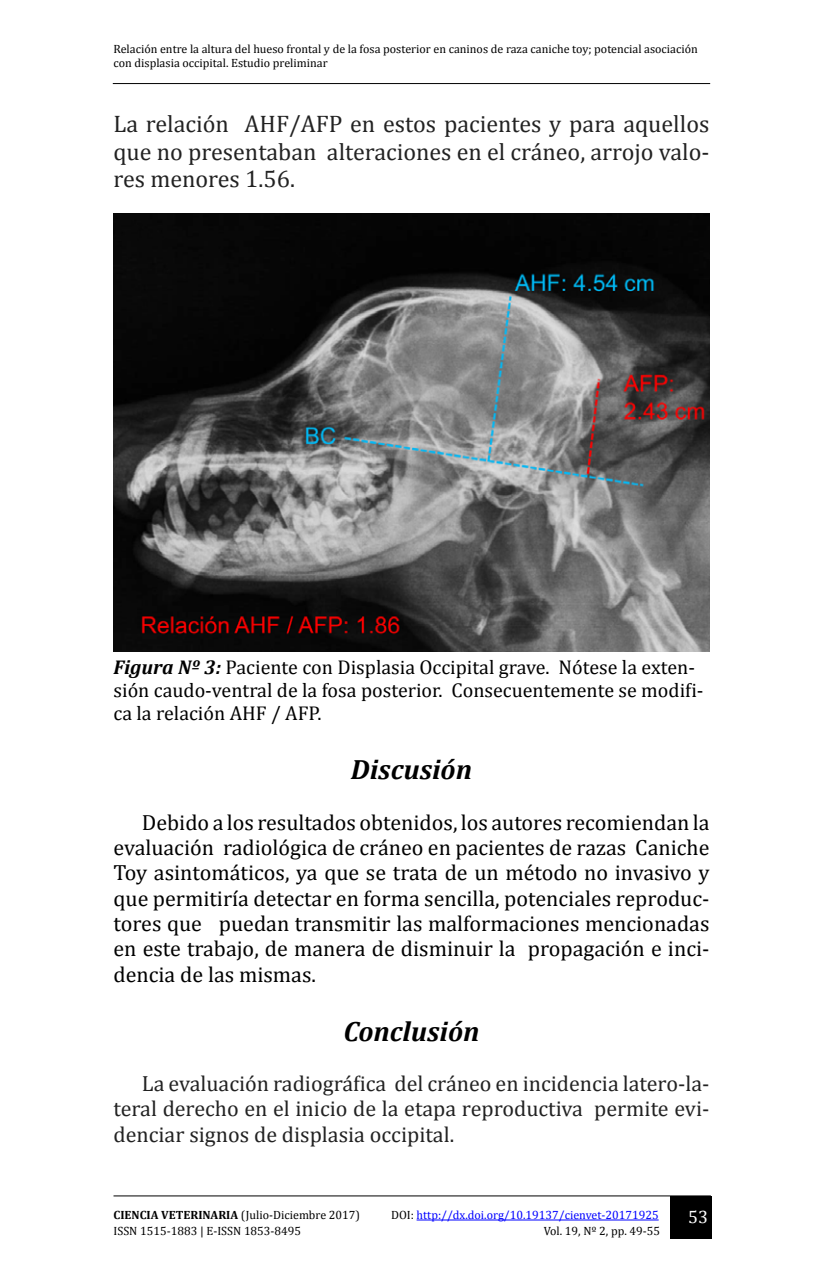
<style>
.page{position:relative;width:823px;height:1276px;background:#fff}
.page>*{position:absolute;margin:0;border:0;box-sizing:border-box;transform-origin:0 0}
.t1{font:italic 700 28px "Cambria";color:#000}
.t2{font:24px/27.6px "Cambria";color:#222;text-align:justify}
.t3{font:22px/25.4px "Cambria";color:#000;text-align:justify}
.t4{font:22px/25.2px "Cambria";color:#222;text-align:justify}
.t5{font:20px/23px "Cambria";color:#000}
.t6{font:18px "Cambria";color:#fff}
.t7{font:12px/14px "Cambria";color:#000}
.t8{font:12px "Cambria";color:#00f}
.s1{font-weight:700;font-style:italic}
.s2{font-weight:700}
.s3{color:#000}
</style>
<div class="page">
<div style="left:669px;top:1196px;width:41px;height:42px;background:#000"></div>
<hr style="left:113px;top:1195px;width:597px;height:1px;background:#000">
<hr style="left:113px;top:83px;width:596px;height:1px;background:#000">
<img style="left:113px;top:213px;width:596px;height:438px">
<hr style="left:416px;top:1219px;width:242px;height:1px;background:#00f">
<p class="t7" style="left:113px;top:42px;width:585px">Relación entre la altura del hueso frontal y de la fosa posterior en caninos de raza caniche toy; potencial asociación con displasia occipital. Estudio preliminar</p>
<p class="t2" style="left:113px;top:110px;width:597px">La relación AHF/AFP en estos pacientes y para aquellos que no presentaban alteraciones en el cráneo, arrojo valo&shy;res menores 1.56.</p>
<p class="t5" style="left:113px;top:656px;width:591px"><span class="s1">Figura Nº 3:</span> Paciente con Displasia Occipital grave. Nótese la exten&shy;sión caudo-ventral de la fosa posterior. Consecuentemente se modifi&shy;ca la relación AHF / AFP.</p>
<p class="t1" style="left:350px;top:750px;width:123px">Discusión</p>
<p class="t3" style="left:113px;top:809px;width:597px;text-indent:28px">Debido a los resultados obtenidos, los autores recomiendan la evaluación radiológica de cráneo en pacientes de razas Caniche Toy asintomáticos, ya que se trata de un método no invasivo y que permitiría detectar en forma sencilla, potenciales reproduc&shy;tores que puedan transmitir las malformaciones mencionadas en este trabajo, de manera de disminuir la propagación e inci&shy;dencia de las mismas.</p>
<p class="t1" style="left:343px;top:1011px;width:138px">Conclusión</p>
<p class="t4" style="left:113px;top:1071px;width:597px;text-indent:28px">La evaluación radiográfica del cráneo en incidencia latero-la&shy;teral derecho en el inicio de la etapa reproductiva permite evi&shy;denciar signos de displasia occipital.</p>
<p class="t7" style="left:113px;top:1208px;width:248px"><span class="s2">CIENCIA VETERINARIA</span> (Julio-Diciembre 2017)</p>
<p class="t6" style="left:687px;top:1206px;width:21px">53</p>
<p class="t7" style="left:113px;top:1224px;width:189px">ISSN 1515-1883 | E-ISSN 1853-8495</p>
<p class="t7" style="left:543px;top:1224px;width:118px">Vol. 19, Nº 2, pp. 49-55</p>
<p class="t8" style="left:391px;top:1208px;width:269px"><span class="s3">DOI:</span> http://dx.doi.org/10.19137/cienvet-20171925</p>
</div>
